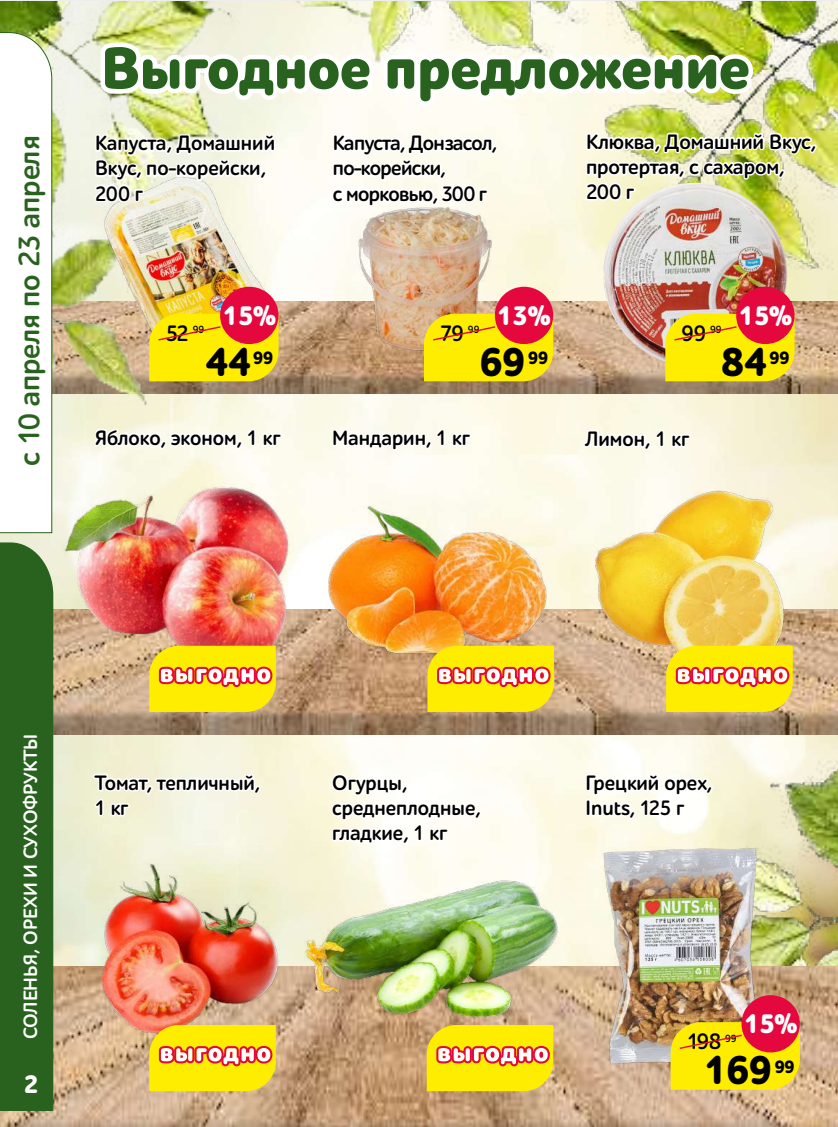
<style>
.page{position:relative;width:838px;height:1127px;background:#fff}
.page>*{position:absolute;margin:0;border:0;box-sizing:border-box;transform-origin:0 0}
.t1{font:900 60px "ALS Schlangesans";color:#29621e}
.t2{font:900 40.5px "ALS Schlangesans";color:#000}
.t3{font:700 30px "ALS Schlangesans";color:#29621e}
.t4{font:900 27px "ALS Schlangesans";color:#fff}
.t5{font:900 25.5px "ALS Schlangesans";color:#fff}
.t6{font:700 22.5px "ALS Schlangesans";letter-spacing:-.035em;color:#000}
.t7{font:700 21px/25.2px "ALS Schlangesans";color:#000}
.t8{font:700 21px/25.2px "ALS Schlangesans";letter-spacing:-.03em;color:#000}
.t9{font:700 19.5px "ALS Schlangesans";color:#fff}
.t10{font:900 18px "ALS Schlangesans";color:#000}
</style>
<div class="page">
<img style="left:53px;top:1px;width:785px;height:977px">
<img style="left:573px;top:746px;width:265px;height:232px">
<img style="left:573px;top:406px;width:265px;height:203px">
<img style="left:0;top:1px;width:333px;height:608px">
<img style="left:53px;top:394px;width:785px;height:12px">
<img style="left:53px;top:734px;width:785px;height:12px">
<img style="left:0;top:978px;width:838px;height:149px">
<img style="left:53px;top:302px;width:785px;height:92px">
<img style="left:53px;top:609px;width:785px;height:125px">
<svg style="left:96px;top:36px;width:662px;height:78px"></svg>
<img style="left:741px;top:63px;width:97px;height:270px">
<svg style="left:0;top:32px;width:53px;height:501px"></svg>
<div style="left:0;top:542px;width:53px;height:569px;background:#29621e"></div>
<img style="left:820px;top:282px;width:18px;height:19px">
<img style="left:595px;top:485px;width:190px;height:161px">
<img style="left:62px;top:457px;width:241px;height:241px">
<img style="left:87px;top:172px;width:202px;height:202px">
<img style="left:328px;top:477px;width:218px;height:199px">
<img style="left:304px;top:824px;width:257px;height:256px">
<img style="left:585px;top:896px;width:195px;height:196px">
<img style="left:603px;top:183px;width:184px;height:184px;border-radius:92px">
<img style="left:353px;top:209px;width:143px;height:78px">
<img style="left:103px;top:864px;width:176px;height:176px">
<svg style="left:92px;top:131px;width:186px;height:74px"></svg>
<svg style="left:330px;top:132px;width:170px;height:77px"></svg>
<svg style="left:92px;top:426px;width:191px;height:26px"></svg>
<img style="left:583px;top:130px;width:236px;height:73px">
<svg style="left:90px;top:761px;width:173px;height:58px"></svg>
<svg style="left:582px;top:427px;width:110px;height:26px"></svg>
<svg style="left:329px;top:751px;width:154px;height:143px"></svg>
<svg style="left:329px;top:287px;width:228px;height:212px"></svg>
<img style="left:665px;top:287px;width:133px;height:94px">
<img style="left:149px;top:287px;width:133px;height:94px">
<svg style="left:670px;top:995px;width:133px;height:95px"></svg>
<svg style="left:427px;top:1025px;width:126px;height:66px"></svg>
<svg style="left:149px;top:1025px;width:127px;height:66px"></svg>
<svg style="left:149px;top:646px;width:127px;height:66px"></svg>
<svg style="left:427px;top:646px;width:127px;height:66px"></svg>
<svg style="left:583px;top:646px;width:209px;height:250px"></svg>
<hr style="left:0;top:0;width:838px;height:1px;background:#ededed">
<h1 class="t1" style="left:101px;top:34px;width:650px">Выгодное предложение</h1>
<p class="t7" style="left:586px;top:130px;width:231px">Клюква, Домашний Вкус, протертая, с сахаром,<br>200 г</p>
<h3 class="t3" style="left:13px;top:465px;width:331px;rotate:-90deg">с 10 апреля по 23 апреля</h3>
<p class="t7" style="left:95px;top:131px;width:182px">Капуста, Домашний<br>Вкус, по-корейски,<br>200 г</p>
<p class="t8" style="left:333px;top:131px;width:165px">Капуста, Донзасол, по-корейски,<br>c морковью, 300 г</p>
<p class="t4" style="left:223px;top:300px;width:55px">15%</p>
<p class="t4" style="left:497px;top:300px;width:55px">13%</p>
<p class="t4" style="left:739px;top:300px;width:55px">15%</p>
<p class="t6" style="left:165px;top:321px;width:40px">52 <sup>99</sup></p>
<p class="t6" style="left:440px;top:321px;width:41px">79 <sup>99</sup></p>
<p class="t6" style="left:681px;top:321px;width:41px">99 <sup>99</sup></p>
<h2 class="t2" style="left:205px;top:339px;width:46px">44</h2>
<p class="t10" style="left:253px;top:348px;width:21px">99</p>
<h2 class="t2" style="left:480px;top:339px;width:46px">69</h2>
<p class="t10" style="left:528px;top:348px;width:21px">99</p>
<h2 class="t2" style="left:721px;top:339px;width:46px">84</h2>
<p class="t10" style="left:769px;top:348px;width:21px">99</p>
<p class="t7" style="left:94px;top:426px;width:188px">Яблоко, эконом, 1 кг</p>
<p class="t7" style="left:332px;top:426px;width:139px">Мандарин, 1 кг</p>
<p class="t7" style="left:585px;top:427px;width:105px">Лимон, 1 кг</p>
<p class="t9" style="left:20px;top:1039px;width:307px;rotate:-90deg">СОЛЕНЬЯ, ОРЕХИ И СУХОФРУКТЫ</p>
<p class="t5" style="left:24px;top:1069px;width:16px">2</p>
<p class="t7" style="left:332px;top:771px;width:149px">Огурцы, среднеплодные, гладкие, 1 кг</p>
<p class="t7" style="left:94px;top:771px;width:167px">Томат, тепличный,<br>1 кг</p>
<p class="t7" style="left:585px;top:771px;width:128px">Грецкий орех,<br>Inuts, 125 г</p>
<p class="t6" style="left:687px;top:1029px;width:51px">198 <sup>99</sup></p>
<p class="t4" style="left:744px;top:1008px;width:55px">15%</p>
<h2 class="t2" style="left:704px;top:1047px;width:69px">169</h2>
<p class="t10" style="left:774px;top:1056px;width:21px">99</p>
</div>
